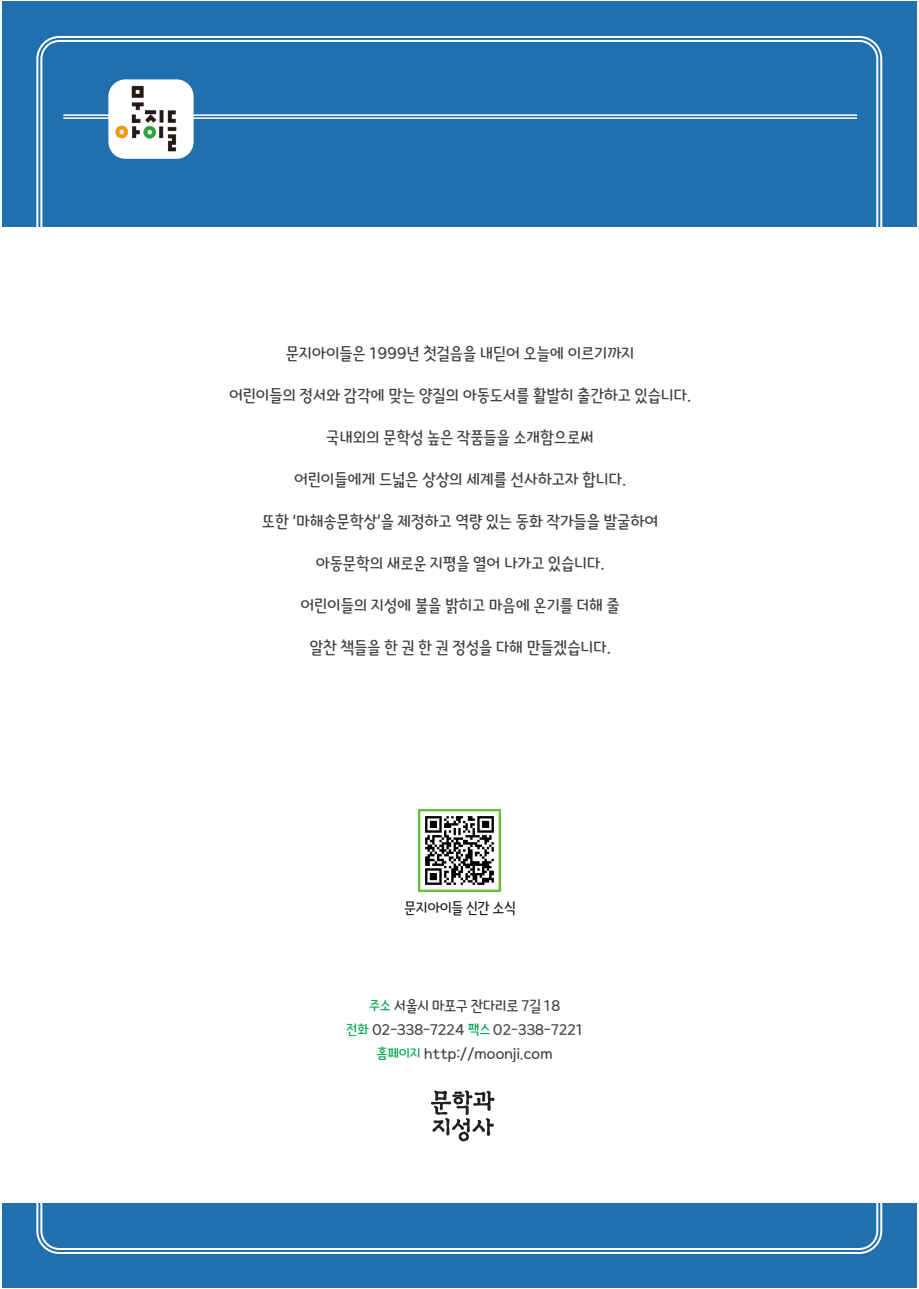
<style>
.page{position:relative;width:919px;height:1289px;background:#fff}
.page>*{position:absolute;margin:0;border:0;box-sizing:border-box;transform-origin:0 0}
.t1{font:18px "SKYBORI";letter-spacing:-.01em;color:#3e3e3f}
.t2{font:16.5px/24px "SKYBORI";letter-spacing:-.025em;color:#3e3e3f;text-align:center}
.t3{font:16.5px "SKYBORI";letter-spacing:-.025em;color:#231f20}
.s1{font-size:15px;color:#00a54f}
</style>
<div class="page">
<div style="left:2px;top:1px;width:914px;height:1286px;background:#226fae"></div>
<div style="left:0;top:227px;width:918px;height:975px;background:#fff"></div>
<hr style="left:64px;top:114px;width:792px;height:2px;background:#fff">
<hr style="left:64px;top:117px;width:792px;height:2px;background:#fff">
<div style="left:108px;top:79px;width:85px;height:80px;background:#fff;border-radius:17px"></div>
<img style="left:108px;top:79px;width:76px;height:80px">
<img style="left:418px;top:809px;width:83px;height:83px">
<img style="left:431px;top:1090px;width:64px;height:52px">
<p class="t1" style="left:286px;top:343px;width:350px">문지아이들은 1999년 첫걸음을 내딛어 오늘에 이르기까지</p>
<p class="t1" style="left:229px;top:385px;width:464px">어린이들의 정서와 감각에 맞는 양질의 아동도서를 활발히 출간하고 있습니다.</p>
<p class="t1" style="left:326px;top:427px;width:269px">국내외의 문학성 높은 작품들을 소개함으로써</p>
<p class="t1" style="left:294px;top:469px;width:334px">어린이들에게 드넓은 상상의 세계를 선사하고자 합니다.</p>
<p class="t1" style="left:262px;top:511px;width:398px">또한 ‘마해송문학상’을 제정하고 역량 있는 동화 작가들을 발굴하여</p>
<p class="t1" style="left:316px;top:553px;width:290px">아동문학의 새로운 지평을 열어 나가고 있습니다.</p>
<p class="t1" style="left:300px;top:595px;width:321px">어린이들의 지성에 불을 밝히고 마음에 온기를 더해 줄</p>
<p class="t1" style="left:309px;top:637px;width:303px">알찬 책들을 한 권 한 권 정성을 다해 만들겠습니다.</p>
<p class="t3" style="left:404px;top:898px;width:113px">문지아이들 신간 소식</p>
<p class="t2" style="left:346px;top:993px;width:238px"><span class="s1">주소</span> 서울시 마포구 잔다리로 7길 18<br><span class="s1">전화</span> 02-338-7224 <span class="s1">팩스</span> 02-338-7221 <span class="s1">홈페이지</span> http://moonji.com</p>
</div>
